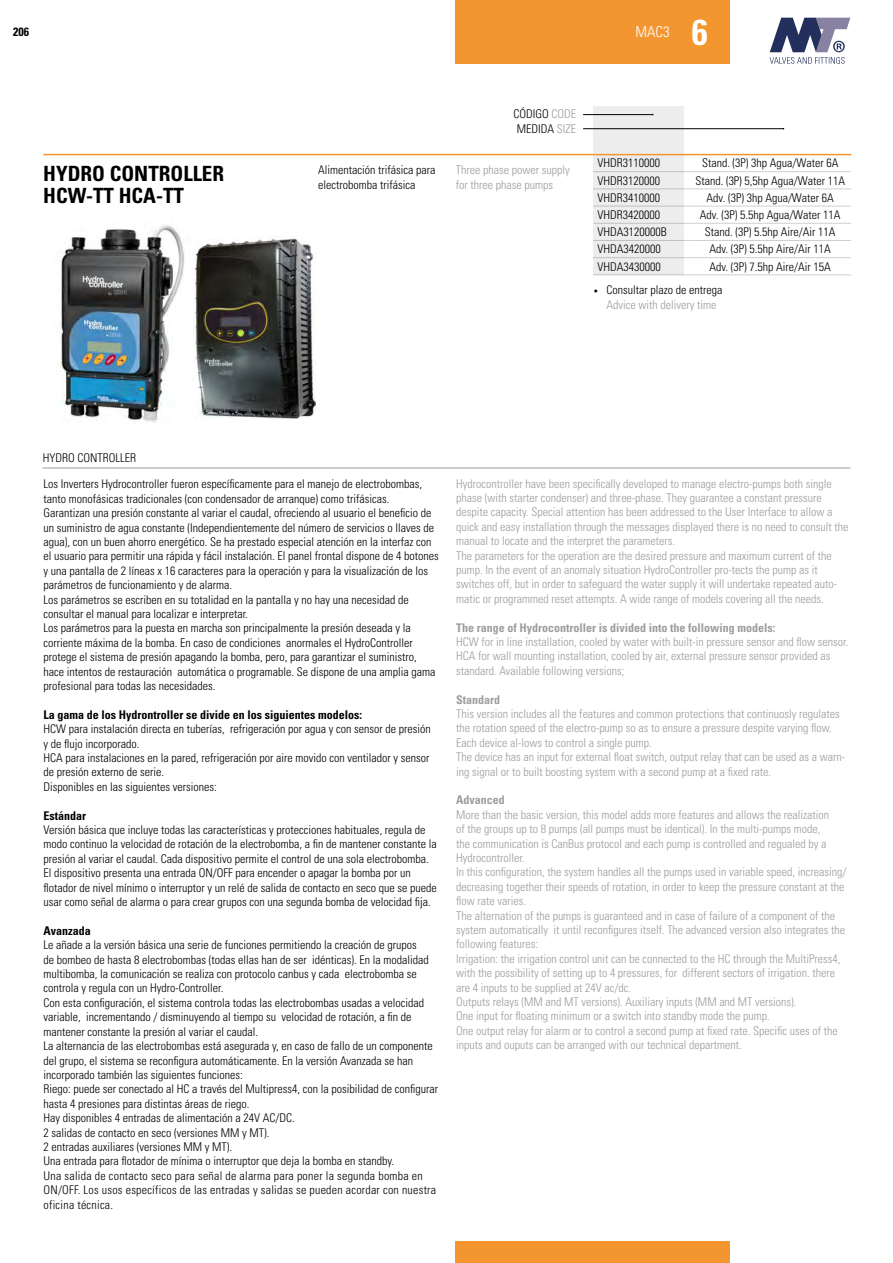
<style>
.page{position:relative;width:893px;height:1263px;background:#fff}
.page>*{position:absolute;margin:0;border:0;box-sizing:border-box;transform-origin:0 0}
.t1{font:700 condensed 36px "Univers LT Std";color:#fff}
.t2{font:700 condensed 21px/22.5px "Univers LT Std";color:#000}
.t3{font:300 condensed 15px "Univers LT Std";color:#fff}
.t4{font:300 condensed 12px/14.4px "Univers LT Std";color:#000}
.t5{font:300 condensed 12px/14.4px "Univers LT Std";color:#9d9d9c}
.t6{font:700 condensed 12px "Univers LT Std";color:#000}
.t7{font:700 condensed 12px "Univers LT Std";color:#9d9d9c}
.s1{color:#9d9d9c}
.s2{font-family:"Univers LT Std X Black";font-weight:400;font-stretch:normal}
</style>
<div class="page">
<div style="left:455px;top:0;width:275px;height:64px;background:#f49630"></div>
<svg style="left:770px;top:18px;width:80px;height:46px"></svg>
<div style="left:455px;top:1242px;width:275px;height:21px;background:#f49630"></div>
<div style="left:593px;top:106px;width:91px;height:169px;background:#ededed"></div>
<hr style="left:583px;top:114px;width:70px;height:1px;background:#000">
<hr style="left:583px;top:128px;width:200px;height:1px;background:#000">
<hr style="left:593px;top:171px;width:96px;height:1px;background:#d0d0d0">
<hr style="left:689px;top:171px;width:162px;height:1px;background:#d0d0d0">
<hr style="left:593px;top:189px;width:96px;height:1px;background:#d0d0d0">
<hr style="left:689px;top:189px;width:162px;height:1px;background:#d0d0d0">
<hr style="left:593px;top:206px;width:96px;height:1px;background:#d0d0d0">
<hr style="left:689px;top:206px;width:162px;height:1px;background:#d0d0d0">
<hr style="left:593px;top:223px;width:96px;height:1px;background:#d0d0d0">
<hr style="left:689px;top:223px;width:162px;height:1px;background:#d0d0d0">
<hr style="left:593px;top:240px;width:96px;height:1px;background:#d0d0d0">
<hr style="left:689px;top:240px;width:162px;height:1px;background:#d0d0d0">
<hr style="left:593px;top:257px;width:96px;height:1px;background:#d0d0d0">
<hr style="left:689px;top:257px;width:162px;height:1px;background:#d0d0d0">
<hr style="left:593px;top:275px;width:96px;height:1px;background:#d0d0d0">
<hr style="left:689px;top:275px;width:162px;height:1px;background:#d0d0d0">
<hr style="left:43px;top:154px;width:808px;height:1px;background:#f49630">
<img style="left:59px;top:225px;width:126px;height:198px">
<img style="left:193px;top:238px;width:122px;height:181px">
<hr style="left:43px;top:468px;width:807px;height:1px;background:#9d9d9c">
<p class="t6" style="left:13px;top:25px;width:17px">206</p>
<p class="t3" style="left:636px;top:23px;width:36px">MAC3</p>
<h1 class="t1" style="left:692px;top:10px;width:17px">6</h1>
<h2 class="t2" style="left:43px;top:162px;width:182px">HYDRO CONTROLLER<br>HCW-TT HCA-TT</h2>
<p class="t4" style="left:318px;top:163px;width:119px">Alimentación trifásica para electrobomba trifásica</p>
<p class="t4" style="left:513px;top:107px;width:64px">CÓDIGO <span class="s1">CODE<br></span>MEDIDA <span class="s1">SIZE</span></p>
<p class="t5" style="left:456px;top:163px;width:115px">Three phase power supply for three phase pumps</p>
<p class="t4" style="left:597px;top:156px;width:64px">VHDR3110000</p>
<p class="t4" style="left:702px;top:156px;width:138px">Stand. (3P) 3hp Agua/Water 6A</p>
<p class="t4" style="left:597px;top:173px;width:64px">VHDR3120000</p>
<p class="t4" style="left:695px;top:173px;width:151px">Stand. (3P) 5,5hp Agua/Water 11A</p>
<p class="t4" style="left:597px;top:190px;width:64px">VHDR3410000</p>
<p class="t4" style="left:707px;top:190px;width:129px">Adv. (3P) 3hp Agua/Water 6A</p>
<p class="t4" style="left:597px;top:208px;width:64px">VHDR3420000</p>
<p class="t4" style="left:700px;top:208px;width:142px">Adv. (3P) 5.5hp Agua/Water 11A</p>
<p class="t4" style="left:597px;top:225px;width:71px">VHDA3120000B</p>
<p class="t4" style="left:705px;top:225px;width:132px">Stand. (3P) 5.5hp Aire/Air 11A</p>
<p class="t4" style="left:597px;top:242px;width:65px">VHDA3420000</p>
<p class="t4" style="left:709px;top:242px;width:123px">Adv. (3P) 5.5hp Aire/Air 11A</p>
<p class="t4" style="left:597px;top:259px;width:65px">VHDA3430000</p>
<p class="t4" style="left:709px;top:259px;width:123px">Adv. (3P) 7.5hp Aire/Air 15A</p>
<p class="t4" style="left:594px;top:283px;width:130px;text-align:center"><span class="s2">∙</span> Consultar plazo de entrega<br><span class="s1">Advice with delivery time</span></p>
<p class="t4" style="left:43px;top:450px;width:95px">HYDRO CONTROLLER</p>
<p class="t4" style="left:44px;top:477px;width:397px">Los Inverters Hydrocontroller fueron específicamente para el manejo de electrobombas, tanto monofásicas tradicionales (con condensador de arranque) como trifásicas.<br>Garantizan una presión constante al variar el caudal, ofreciendo al usuario el beneficio de un suministro de agua constante (Independientemente del número de servicios o llaves de agua), con un buen ahorro energético. Se ha prestado especial atención en la interfaz con el usuario para permitir una rápida y fácil instalación. El panel frontal dispone de 4 botones y una pantalla de 2 líneas x 16 caracteres para la operación y para la visualización de los parámetros de funcionamiento y de alarma.<br>Los parámetros se escriben en su totalidad en la pantalla y no hay una necesidad de consultar el manual para localizar e interpretar.<br>Los parámetros para la puesta en marcha son principalmente la presión deseada y la corriente máxima de la bomba. En caso de condiciones anormales el HydroController protege el sistema de presión apagando la bomba, pero, para garantizar el suministro, hace intentos de restauración automática o programable. Se dispone de una amplia gama profesional para todas las necesidades.</p>
<p class="t6" style="left:44px;top:707px;width:320px">La gama de los Hydrontroller se divide en los siguientes modelos:</p>
<p class="t4" style="left:44px;top:722px;width:389px">HCW para instalación directa en tuberías, refrigeración por agua y con sensor de presión y de flujo incorporado.<br>HCA para instalaciones en la pared, refrigeración por aire movido con ventilador y sensor de presión externo de serie.<br>Disponibles en las siguientes versiones:</p>
<p class="t6" style="left:44px;top:808px;width:44px">Estándar</p>
<p class="t4" style="left:44px;top:823px;width:395px">Versión básica que incluye todas las características y protecciones habituales, regula de modo continuo la velocidad de rotación de la electrobomba, a fin de mantener constante la presión al variar el caudal. Cada dispositivo permite el control de una sola electrobomba.<br>El dispositivo presenta una entrada ON/OFF para encender o apagar la bomba por un flotador de nivel mínimo o interruptor y un relé de salida de contacto en seco que se puede usar como señal de alarma o para crear grupos con una segunda bomba de velocidad fija.</p>
<p class="t6" style="left:44px;top:923px;width:49px">Avanzada</p>
<p class="t4" style="left:44px;top:938px;width:396px">Le añade a la versión básica una serie de funciones permitiendo la creación de grupos<br>de bombeo de hasta 8 electrobombas (todas ellas han de ser idénticas). En la modalidad multibomba, la comunicación se realiza con protocolo canbus y cada electrobomba se controla y regula con un Hydro-Controller.<br>Con esta configuración, el sistema controla todas las electrobombas usadas a velocidad variable, incrementando / disminuyendo al tiempo su velocidad de rotación, a fin de mantener constante la presión al variar el caudal.<br>La alternancia de las electrobombas está asegurada y, en caso de fallo de un componente del grupo, el sistema se reconfigura automáticamente. En la versión Avanzada se han incorporado también las siguientes funciones:<br>Riego: puede ser conectado al HC a través del Multipress4, con la posibilidad de configurar hasta 4 presiones para distintas áreas de riego.<br>Hay disponibles 4 entradas de alimentación a 24V AC/DC.<br>2 salidas de contacto en seco (versiones MM y MT).<br>2 entradas auxiliares (versiones MM y MT).<br>Una entrada para flotador de mínima o interruptor que deja la bomba en standby.<br>Una salida de contacto seco para señal de alarma para poner la segunda bomba en ON/OFF. Los usos específicos de las entradas y salidas se pueden acordar con nuestra oficina técnica.</p>
<p class="t5" style="left:456px;top:476px;width:394px">Hydrocontroller have been specifically developed to manage electro-pumps both single phase (with starter condenser) and three-phase. They guarantee a constant pressure despite capacity. Special attention has been addressed to the User Interface to allow a quick and easy installation through the messages displayed there is no need to consult the manual to locate and the interpret the parameters.<br>The parameters for the operation are the desired pressure and maximum current of the pump. In the event of an anomaly situation HydroController pro-tects the pump as it switches off, but in order to safeguard the water supply it will undertake repeated auto&shy;matic or programmed reset attempts. A wide range of models covering all the needs.</p>
<p class="t7" style="left:456px;top:620px;width:321px">The range of Hydrocontroller is divided into the following models:</p>
<p class="t5" style="left:456px;top:634px;width:394px">HCW for in line installation, cooled by water with built-in pressure sensor and flow sensor.<br>HCA for wall mounting installation, cooled by air, external pressure sensor provided as standard. Available following versions;</p>
<p class="t7" style="left:456px;top:692px;width:46px">Standard</p>
<p class="t5" style="left:456px;top:706px;width:391px">This version includes all the features and common protections that continuosly regulates the rotation speed of the electro-pump so as to ensure a pressure despite varying flow.<br>Each device al-lows to control a single pump.<br>The device has an input for external float switch, output relay that can be used as a warn&shy;ing signal or to built boosting system with a second pump at a fixed rate.</p>
<p class="t7" style="left:456px;top:793px;width:50px">Advanced</p>
<p class="t5" style="left:456px;top:807px;width:392px">More than the basic version, this model adds more features and allows the realization<br>of the groups up to 8 pumps (all pumps must be identical). In the multi-pumps mode,<br>the communication is CanBus protocol and each pump is controlled and regualed by a Hydrocontroller.<br>In this configuration, the system handles all the pumps used in variable speed, increasing/ decreasing together their speeds of rotation, in order to keep the pressure constant at the flow rate varies.<br>The alternation of the pumps is guaranteed and in case of failure of a component of the system automatically it until reconfigures itself. The advanced version also integrates the following features:<br>Irrigation: the irrigation control unit can be connected to the HC through the MultiPress4, with the possibility of setting up to 4 pressures, for different sectors of irrigation. there are 4 inputs to be supplied at 24V ac/dc.<br>Outputs relays (MM and MT versions). Auxiliary inputs (MM and MT versions).<br>One input for floating minimum or a switch into standby mode the pump.<br>One output relay for alarm or to control a second pump at fixed rate. Specific uses of the inputs and ouputs can be arranged with our technical department.</p>
</div>
